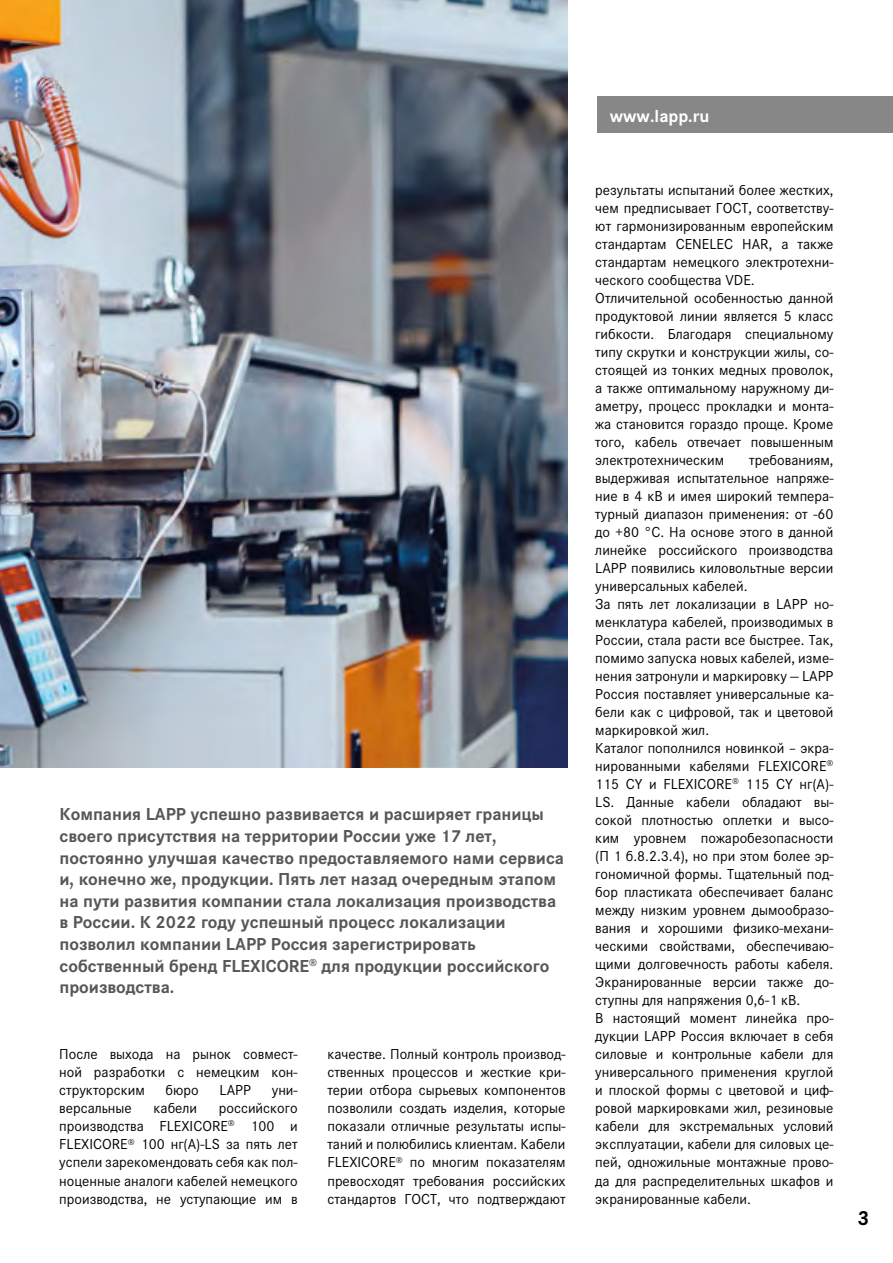
<style>
.page{position:relative;width:893px;height:1263px;background:#fff}
.page>*{position:absolute;margin:0;border:0;box-sizing:border-box;transform-origin:0 0}
.t1{font:700 21px "Corporate STOT";color:#000}
.t2{font:700 18px/21.6px "Corporate STOT";color:#575756}
.t3{font:700 18px "Corporate STOT";color:#fff}
.t4{font:15px/18px "Corporate STOT";color:#000;text-align:justify}
</style>
<div class="page">
<img style="left:0;top:0;width:567px;height:767px">
<div style="left:597px;top:96px;width:295px;height:37px;background:#878787"></div>
<p class="t2" style="left:60px;top:804px;width:506px">Компания LAPP успешно развивается и расширяет границы своего присутствия на территории России уже 17 лет, постоянно улучшая качество предоставляемого нами сервиса и, конечно же, продукции. Пять лет назад очередным этапом на пути развития компании стала локализация производства в России. К 2022 году успешный процесс локализации позволил компании LAPP Россия зарегистрировать собственный бренд FLEXICORE<sup>®</sup> для продукции российского производства.</p>
<p class="t4" style="left:59px;top:1045px;width:240px">После выхода на рынок совмест&shy;ной разработки с немецким кон&shy;структорским</p>
<p class="t4" style="left:166px;top:1081px;width:35px">бюро</p>
<p class="t4" style="left:220px;top:1081px;width:33px">LAPP</p>
<p class="t4" style="left:272px;top:1081px;width:27px">уни-</p>
<p class="t4" style="left:59px;top:1099px;width:240px;text-indent:160px">российского производства FLEXICORE<sup>®</sup> 100 и FLEXICORE<sup>®</sup> 100 нг(А)-LS за пять лет успели зарекомендовать себя как пол&shy;ноценные аналоги кабелей немецкого производства, не уступающие им в</p>
<p class="t4" style="left:59px;top:1099px;width:74px">версальные</p>
<p class="t4" style="left:153px;top:1099px;width:45px">кабели</p>
<p class="t4" style="left:327px;top:1045px;width:240px">качестве. Полный контроль производ&shy;ственных процессов и жесткие кри&shy;терии отбора сырьевых компонентов позволили создать изделия, которые показали отличные результаты испы&shy;таний и полюбились клиентам. Кабели FLEXICORE<sup>®</sup> по многим показателям превосходят требования российских стандартов ГОСТ, что подтверждают</p>
<p class="t3" style="left:610px;top:106px;width:101px">www.lapp.ru</p>
<p class="t4" style="left:595px;top:181px;width:240px;text-align:left">результаты испытаний более жестких, чем предписывает ГОСТ, соответству&shy;ют гармонизированным европейским стандартам CENELEC HAR, а также стандартам немецкого электротехни&shy;ческого сообщества VDE.<br>Отличительной особенностью данной продуктовой линии является 5 класс гибкости. Благодаря специальному типу скрутки и конструкции жилы, со&shy;стоящей из тонких медных проволок, а также оптимальному наружному ди&shy;аметру, процесс прокладки и монта&shy;жа становится гораздо проще. Кроме того, кабель отвечает повышенным электротехническим</p>
<p class="t4" style="left:595px;top:451px;width:240px;text-align:left;text-indent:154px">требованиям, выдерживая испытательное напряже&shy;ние в 4 кВ и имея широкий темпера&shy;турный диапазон применения: от -60 до +80 °С. На основе этого в данной линейке российского производства LAPP появились киловольтные версии универсальных кабелей.<br>За пять лет локализации в LAPP но&shy;менклатура кабелей, производимых в России, стала расти все быстрее. Так, помимо запуска новых кабелей, изме&shy;нения затронули и маркировку — LAPP Россия поставляет универсальные ка&shy;бели как с цифровой, так и цветовой маркировкой жил.<br>Каталог пополнился новинкой – экра&shy;нированными кабелями FLEXICORE<sup>® </sup>115 CY и FLEXICORE<sup>®</sup> 115 CY нг(А)- LS. Данные кабели обладают вы&shy;сокой плотностью оплетки и высо&shy;ким уровнем пожаробезопасности (П 1 б.8.2.3.4), но при этом более эр&shy;гономичной формы. Тщательный под&shy;бор пластиката обеспечивает баланс между низким уровнем дымообразо&shy;вания и хорошими физико-механи&shy;ческими свойствами, обеспечиваю&shy;щими долговечность работы кабеля.<br>Экранированные версии также до&shy;ступны для напряжения 0,6-1 кВ.<br>В настоящий момент линейка про&shy;дукции LAPP Россия включает в себя силовые и контрольные кабели для универсального применения круглой и плоской формы с цветовой и циф&shy;ровой маркировками жил, резиновые кабели для экстремальных условий эксплуатации, кабели для силовых це&shy;пей, одножильные монтажные прово&shy;да для распределительных шкафов и экранированные кабели.</p>
<h1 class="t1" style="left:858px;top:1206px;width:13px">3</h1>
</div>
